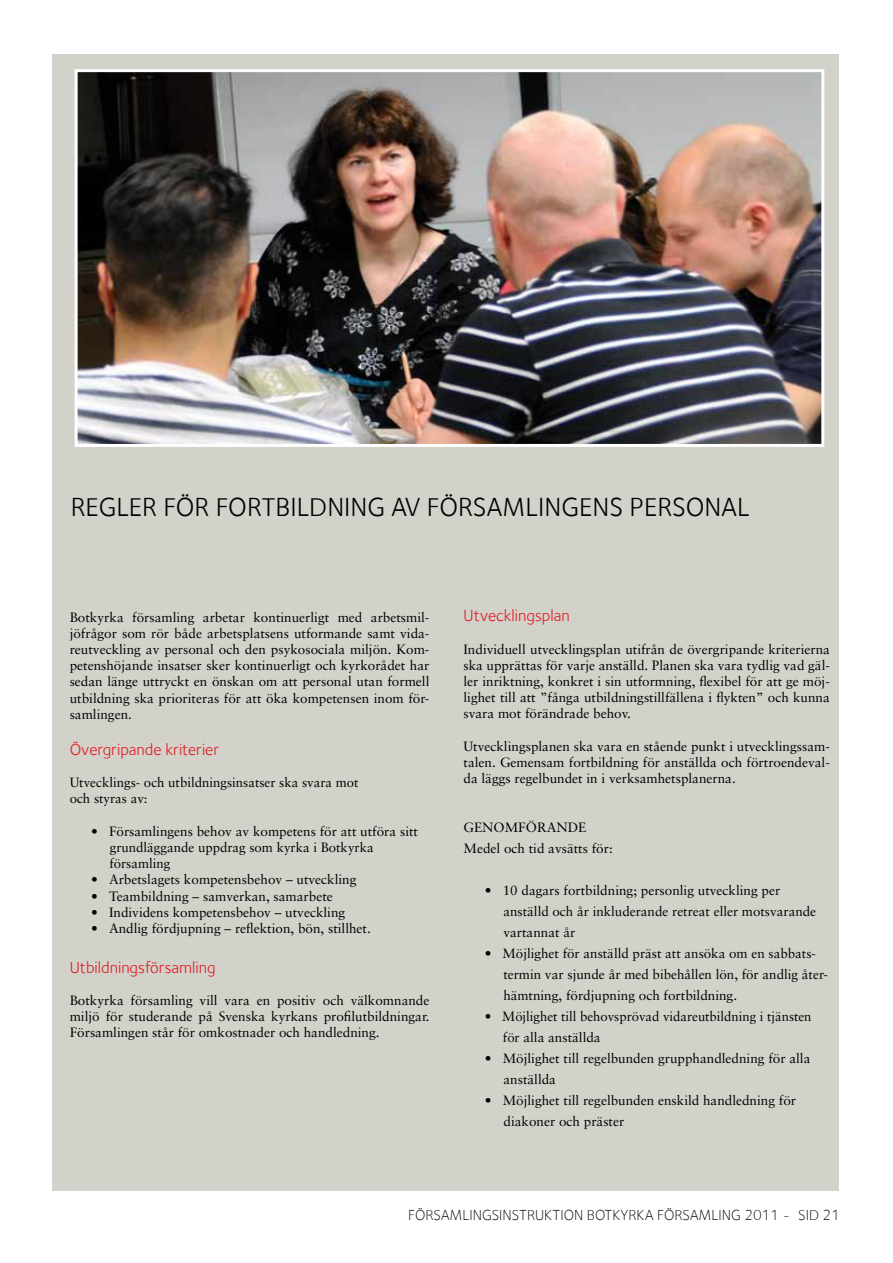
<style>
.page{position:relative;width:893px;height:1263px;background:#fff}
.page>*{position:absolute;margin:0;border:0;box-sizing:border-box;transform-origin:0 0}
.t1{font:27px "Foundry Sterling";color:#000}
.t2{font:16.5px "Foundry Sterling";color:#e11b22}
.t3{font:300 15px "Foundry Sterling";color:#000}
.t4{font:13.5px/16.2px "Sabon LT";color:#000}
</style>
<div class="page">
<div style="left:53px;top:54px;width:786px;height:1137px;background:#d2d2ca"></div>
<img style="left:79px;top:73px;width:741px;height:370px">
<div style="left:75px;top:69px;width:749px;height:378px;border:3px solid #fff"></div>
<h1 class="t1" style="left:71px;top:491px;width:218px">Regler för fortbild</h1>
<h1 class="t1" style="left:327px;top:491px;width:417px">ni ng av församli ngens personal</h1>
<p class="t4" style="left:70px;top:609px;width:361px;text-align:justify">Botkyrka församling arbetar kontinuerligt med arbetsmil&shy;jöfrågor som rör både arbetsplatsens utformande samt vida&shy;reutveckling av personal och den psykosociala miljön. Kom&shy;petenshöjande insatser sker kontinuerligt och kyrkorådet har sedan länge uttryckt en önskan om att personal utan formell utbildning ska prioriteras för att öka kompetensen inom för&shy;samlingen.</p>
<p class="t2" style="left:70px;top:740px;width:151px">Övergripande kriterier</p>
<p class="t4" style="left:70px;top:774px;width:290px">Utvecklings- och utbildningsinsatser ska svara mot och styras av:</p>
<p class="t4" style="left:109px;top:823px;width:310px;text-indent:-18px">• Församlingens behov av kompetens för att utföra sitt grundläggande uppdrag som kyrka i Botkyrka församling</p>
<p class="t4" style="left:91px;top:871px;width:267px">• Arbetslagets kompetensbehov – utveckling</p>
<p class="t4" style="left:91px;top:888px;width:243px">• Teambildning – samverkan, samarbete</p>
<p class="t4" style="left:91px;top:904px;width:256px">• Individens kompetensbehov – utveckling</p>
<p class="t4" style="left:91px;top:920px;width:281px">• Andlig fördjupning – reflektion, bön, stillhet.</p>
<p class="t2" style="left:70px;top:957px;width:147px">Utbildningsförsamling</p>
<p class="t4" style="left:70px;top:992px;width:361px;text-align:justify">Botkyrka församling vill vara en positiv och välkomnande miljö för studerande på Svenska kyrkans profilutbildningar.<br>Församlingen står för omkostnader och handledning.</p>
<p class="t2" style="left:463px;top:606px;width:108px">Utvecklingsplan</p>
<p class="t4" style="left:463px;top:641px;width:368px;text-align:justify">Individuell utvecklingsplan utifrån de övergripande kriterierna ska upprättas för varje anställd. Planen ska vara tydlig vad gäl&shy;ler inriktning, konkret i sin utformning, flexibel för att ge möj&shy;lighet till att ”fånga utbildningstillfällena i flykten” och kunna svara mot förändrade behov.</p>
<p class="t4" style="left:463px;top:738px;width:368px;text-align:justify">Utvecklingsplanen ska vara en stående punkt i utvecklingssam&shy;talen. Gemensam fortbildning för anställda och förtroendeval&shy;da läggs regelbundet in i verksamhetsplanerna.</p>
<p class="t4" style="left:463px;top:816px;width:151px;line-height:21px">Genomförande<br>Medel och tid avsätts för:</p>
<p class="t4" style="left:503px;top:879px;width:314px;line-height:21px;text-indent:-19px">• 10 dagars fortbildning; personlig utveckling per anställd och år inkluderande retreat eller motsvarande vartannat år</p>
<p class="t4" style="left:503px;top:942px;width:326px;line-height:21px;text-indent:-19px">• Möjlighet för anställd präst att ansöka om en sabbats&shy;termin var sjunde år med bibehållen lön, för andlig åter&shy;hämtning, fördjupning och fortbildning.</p>
<p class="t4" style="left:503px;top:1005px;width:310px;line-height:21px;text-indent:-18px">• Möjlighet till behovsprövad vidareutbildning i tjänsten för alla anställda</p>
<p class="t4" style="left:503px;top:1047px;width:308px;line-height:21px;text-indent:-19px">• Möjlighet till regelbunden grupphandledning för alla anställda</p>
<p class="t4" style="left:503px;top:1089px;width:294px;line-height:21px;text-indent:-19px">• Möjlighet till regelbunden enskild handledning för diakoner och präster</p>
<p class="t3" style="left:408px;top:1206px;width:433px">FÖRSAMLINGSINSTRUKTION BOTKYRKA FÖRSAMLING 2011 - SID 21</p>
</div>
